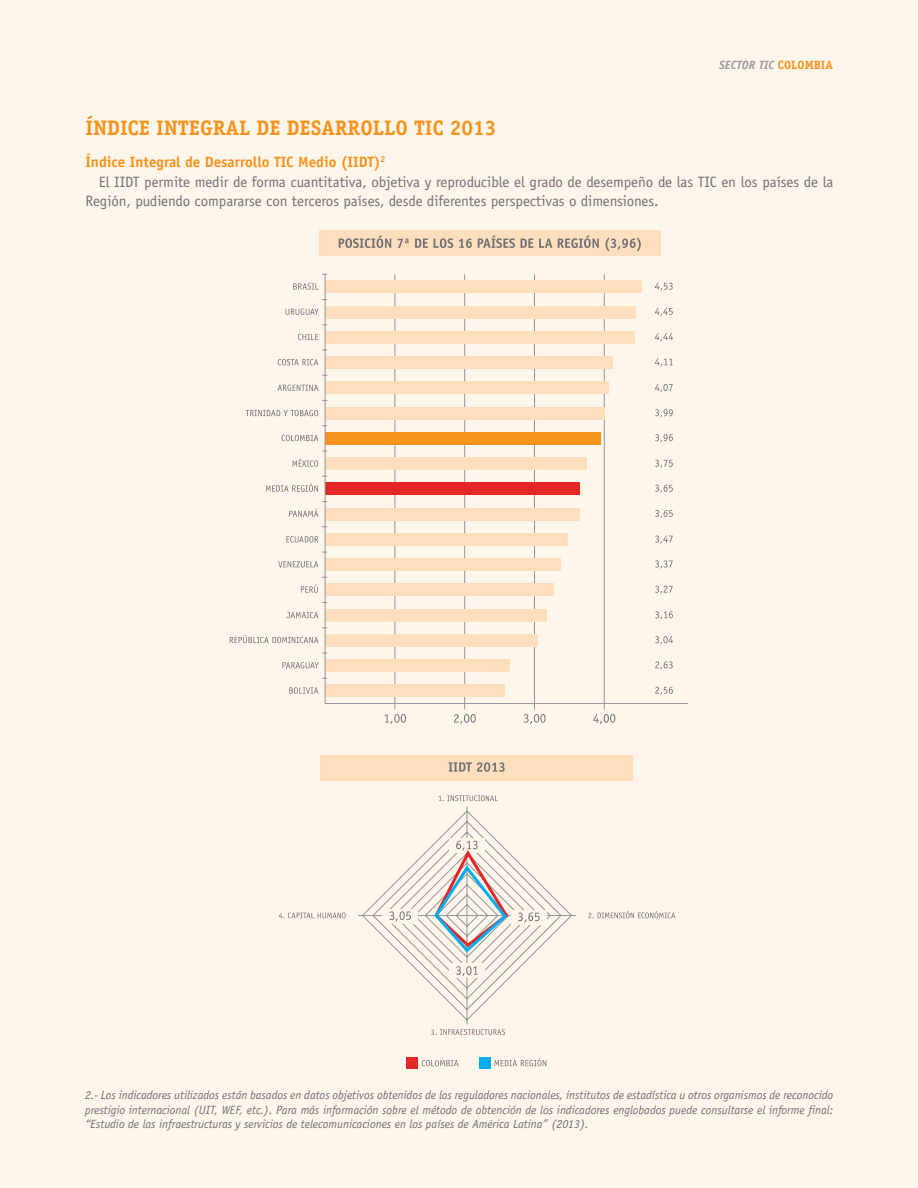
<style>
.page{position:relative;width:918px;height:1188px;background:#fef6eb}
.page>*{position:absolute;margin:0;border:0;box-sizing:border-box;transform-origin:0 0}
.t1{font:700 21px "Officina Serif";color:#f7931d}
.t2{font:15px "Officina Sans";letter-spacing:-.005em;color:#717074}
.t3{font:700 15px "Officina Sans";color:#f7931d}
.t4{font:italic 12px/14.4px "Officina Sans";letter-spacing:-.005em;color:#717074;text-align:justify}
.t5{font:italic 700 12px "Officina Sans";color:#9c9b9d}
.s1{font-family:"Officina Serif";font-style:normal;color:#f7931d}
</style>
<div class="page">
<div style="left:319px;top:230px;width:342px;height:26px;background:#fddfbe"></div>
<svg style="left:339px;top:235px;width:52px;height:13px"></svg>
<svg style="left:398px;top:239px;width:11px;height:9px"></svg>
<svg style="left:415px;top:239px;width:13px;height:9px"></svg>
<svg style="left:434px;top:238px;width:19px;height:10px"></svg>
<svg style="left:459px;top:239px;width:13px;height:9px"></svg>
<svg style="left:478px;top:235px;width:37px;height:13px"></svg>
<svg style="left:521px;top:239px;width:12px;height:9px"></svg>
<svg style="left:539px;top:239px;width:13px;height:9px"></svg>
<svg style="left:558px;top:235px;width:41px;height:13px"></svg>
<svg style="left:605px;top:238px;width:36px;height:13px"></svg>
<hr style="left:604px;top:274px;width:1px;height:436px;background:#939598">
<hr style="left:534px;top:274px;width:1px;height:436px;background:#939598">
<hr style="left:464px;top:274px;width:1px;height:436px;background:#939598">
<hr style="left:395px;top:274px;width:1px;height:436px;background:#939598">
<svg style="left:293px;top:283px;width:26px;height:7px"></svg>
<svg style="left:286px;top:309px;width:33px;height:6px"></svg>
<svg style="left:298px;top:334px;width:20px;height:6px"></svg>
<svg style="left:278px;top:359px;width:40px;height:6px"></svg>
<svg style="left:278px;top:385px;width:40px;height:6px"></svg>
<svg style="left:246px;top:410px;width:72px;height:6px"></svg>
<svg style="left:282px;top:435px;width:36px;height:6px"></svg>
<svg style="left:292px;top:458px;width:26px;height:9px"></svg>
<svg style="left:266px;top:483px;width:52px;height:9px"></svg>
<svg style="left:289px;top:509px;width:29px;height:8px"></svg>
<svg style="left:286px;top:536px;width:32px;height:7px"></svg>
<svg style="left:278px;top:561px;width:40px;height:6px"></svg>
<svg style="left:301px;top:584px;width:17px;height:9px"></svg>
<svg style="left:286px;top:612px;width:32px;height:6px"></svg>
<svg style="left:230px;top:635px;width:88px;height:8px"></svg>
<svg style="left:282px;top:662px;width:37px;height:6px"></svg>
<svg style="left:289px;top:687px;width:29px;height:7px"></svg>
<svg style="left:655px;top:283px;width:18px;height:8px"></svg>
<svg style="left:655px;top:308px;width:18px;height:8px"></svg>
<svg style="left:655px;top:333px;width:18px;height:8px"></svg>
<svg style="left:655px;top:358px;width:18px;height:9px"></svg>
<svg style="left:655px;top:384px;width:18px;height:8px"></svg>
<svg style="left:655px;top:409px;width:18px;height:8px"></svg>
<svg style="left:655px;top:434px;width:18px;height:8px"></svg>
<svg style="left:655px;top:460px;width:18px;height:8px"></svg>
<svg style="left:655px;top:485px;width:18px;height:8px"></svg>
<svg style="left:655px;top:510px;width:18px;height:8px"></svg>
<svg style="left:655px;top:535px;width:18px;height:9px"></svg>
<svg style="left:655px;top:560px;width:18px;height:9px"></svg>
<svg style="left:655px;top:586px;width:18px;height:8px"></svg>
<svg style="left:655px;top:611px;width:18px;height:8px"></svg>
<svg style="left:655px;top:636px;width:18px;height:8px"></svg>
<svg style="left:655px;top:661px;width:18px;height:9px"></svg>
<svg style="left:655px;top:687px;width:18px;height:8px"></svg>
<svg style="left:384px;top:714px;width:22px;height:10px"></svg>
<svg style="left:454px;top:714px;width:22px;height:10px"></svg>
<svg style="left:524px;top:714px;width:22px;height:10px"></svg>
<svg style="left:593px;top:714px;width:22px;height:10px"></svg>
<hr style="left:325px;top:703px;width:363px;height:1px;background:#939598">
<div style="left:325px;top:281px;width:316px;height:12px;background:#fddfbe"></div>
<div style="left:325px;top:306px;width:310px;height:13px;background:#fddfbe"></div>
<div style="left:325px;top:331px;width:310px;height:13px;background:#fddfbe"></div>
<div style="left:325px;top:356px;width:288px;height:13px;background:#fddfbe"></div>
<div style="left:325px;top:382px;width:284px;height:12px;background:#fddfbe"></div>
<div style="left:325px;top:407px;width:280px;height:12px;background:#fddfbe"></div>
<div style="left:325px;top:432px;width:276px;height:13px;background:#f7931d"></div>
<div style="left:325px;top:457px;width:262px;height:13px;background:#fddfbe"></div>
<div style="left:325px;top:482px;width:254px;height:13px;background:#e42625"></div>
<div style="left:325px;top:508px;width:254px;height:13px;background:#fddfbe"></div>
<div style="left:325px;top:533px;width:242px;height:13px;background:#fddfbe"></div>
<div style="left:325px;top:558px;width:235px;height:13px;background:#fddfbe"></div>
<div style="left:325px;top:584px;width:229px;height:12px;background:#fddfbe"></div>
<div style="left:325px;top:609px;width:221px;height:13px;background:#fddfbe"></div>
<div style="left:325px;top:634px;width:212px;height:13px;background:#fddfbe"></div>
<div style="left:325px;top:659px;width:184px;height:13px;background:#fddfbe"></div>
<div style="left:325px;top:685px;width:179px;height:12px;background:#fddfbe"></div>
<hr style="left:325px;top:274px;width:1px;height:430px;background:#939598">
<svg style="left:422px;top:1060px;width:37px;height:6px"></svg>
<div style="left:407px;top:1058px;width:11px;height:11px;background:#e42625"></div>
<svg style="left:494px;top:1058px;width:52px;height:8px"></svg>
<div style="left:479px;top:1058px;width:11px;height:11px;background:#00aeef"></div>
<div style="left:321px;top:755px;width:312px;height:25px;background:#fddfbe"></div>
<svg style="left:449px;top:762px;width:56px;height:10px"></svg>
<svg style="left:431px;top:1029px;width:74px;height:6px"></svg>
<svg style="left:439px;top:795px;width:59px;height:6px"></svg>
<svg style="left:279px;top:912px;width:67px;height:6px"></svg>
<svg style="left:588px;top:911px;width:87px;height:7px"></svg>
<svg style="left:358px;top:806px;width:218px;height:219px"></svg>
<div style="left:449px;top:964px;width:36px;height:14px;background:#fef6eb"></div>
<svg style="left:456px;top:966px;width:22px;height:10px"></svg>
<div style="left:449px;top:838px;width:36px;height:15px;background:#fef6eb"></div>
<div style="left:383px;top:909px;width:35px;height:14px;background:#fef6eb"></div>
<svg style="left:389px;top:911px;width:22px;height:10px"></svg>
<div style="left:511px;top:910px;width:36px;height:15px;background:#fef6eb"></div>
<svg style="left:518px;top:913px;width:22px;height:10px"></svg>
<svg style="left:432px;top:841px;width:78px;height:114px"></svg>
<p class="t5" style="left:719px;top:58px;width:115px">SECTOR TIC <span class="s1">COLOMBIA</span></p>
<h1 class="t1" style="left:85px;top:115px;width:20px">ÍNDICE</h1>
<h1 class="t1" style="left:156px;top:115px;width:21px">INTEG</h1>
<h1 class="t1" style="left:213px;top:115px;width:285px">RAL DE DESARROLLO TIC 2013</h1>
<p class="t3" style="left:85px;top:153px;width:302px">Índice Integral de Desarrollo TIC Medio (IIDT)<sup>2</sup></p>
<p class="t2" style="left:99px;top:173px;width:736px">El IIDT permite medir de forma cuantitativa, objetiva y reproducible el grado de desempeño de las TIC en los países de la</p>
<p class="t2" style="left:85px;top:193px;width:575px">Región, pudiendo compararse con terceros países, desde diferentes perspectivas o dimensiones.</p>
<p class="t4" style="left:85px;top:1088px;width:750px">2.- Los indicadores utilizados están basados en datos objetivos obtenidos de los reguladores nacionales, institutos de estadística u otros organismos de reconocido prestigio internacional (UIT, WEF, etc.). Para más información sobre el método de obtención de los indicadores englobados puede consultarse el informe final: “Estudio de las infraestructuras y servicios de telecomunicaciones en los países de América Latina” (2013).</p>
</div>
